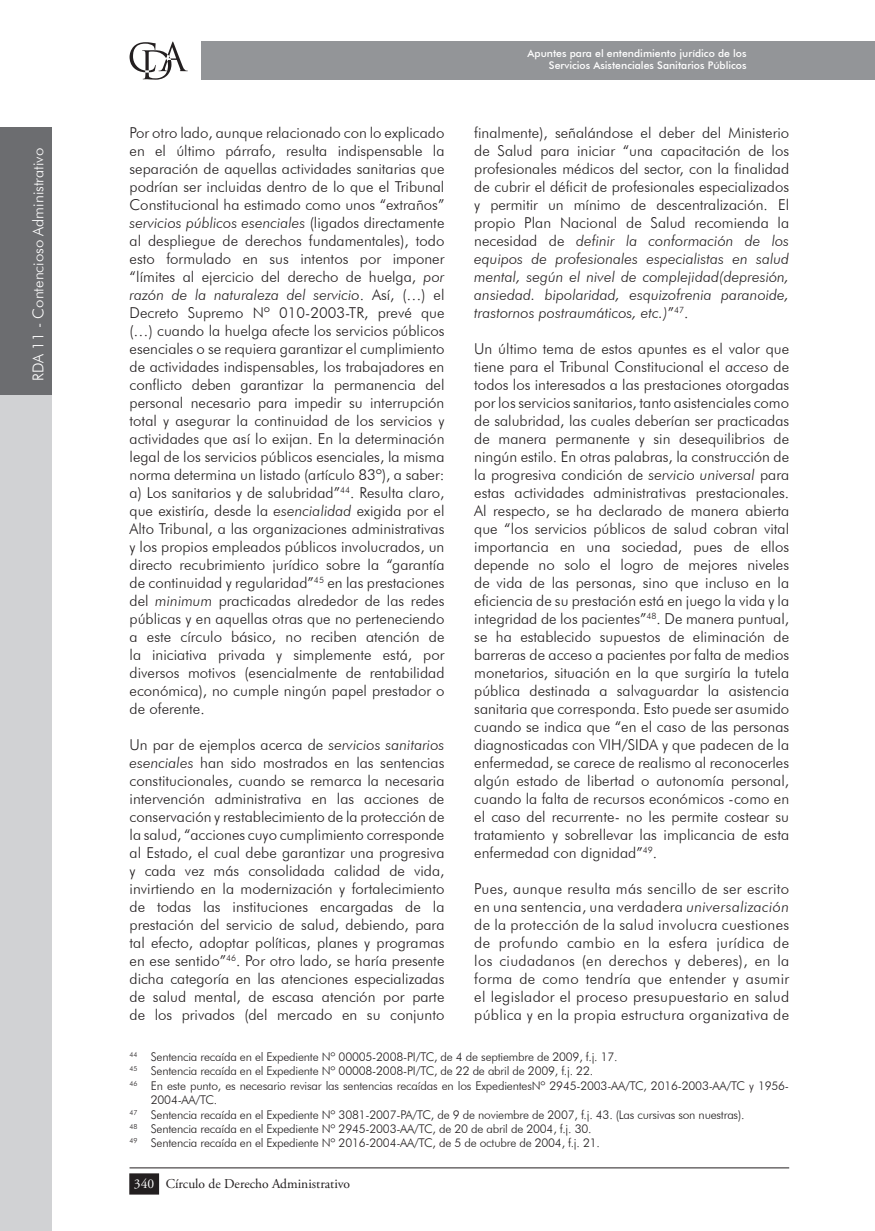
<style>
.page{position:relative;width:875px;height:1231px;background:#fff}
.page>*{position:absolute;margin:0;border:0;box-sizing:border-box;transform-origin:0 0}
.t1{font:300 15px/18px "Futura BT";color:#231f20;text-align:justify}
.t2{font:300 15px "Futura BT";color:#fff}
.t3{font:13.5px "Adobe Garamond Pro";color:#231f20}
.t4{font:300 12px "Futura BT";letter-spacing:-.015em;color:#231f20}
.t5{font:500 10.5px/12.6px "Futura BT";color:#fff;text-align:right}
.s1{font-style:italic}
.s2{color:#fff}
</style>
<div class="page">
<hr style="left:874px;top:41px;width:1px;height:39px;background:#939598">
<div style="left:201px;top:41px;width:673px;height:39px;background:#939598"></div>
<svg style="left:129px;top:42px;width:59px;height:38px"></svg>
<hr style="left:129px;top:1167px;width:660px;height:1px;background:#231f20">
<div style="left:130px;top:1174px;width:28px;height:20px;background:#231f20"></div>
<div style="left:129px;top:1173px;width:30px;height:21px;border:2px solid #231f20"></div>
<div style="left:0;top:386px;width:52px;height:845px;background:#d1d2d4"></div>
<div style="left:0;top:127px;width:52px;height:267px;background:#6c6d70"></div>
<p class="t2" style="left:29px;top:381px;width:235px;rotate:-90deg">RDA 11 - Contencioso Administrativo</p>
<p class="t5" style="left:527px;top:47px;width:220px">Apuntes para el entendimiento jurídico de los<br>Servicios Asistenciales Sanitarios Públicos</p>
<p class="t1" style="left:474px;top:123px;width:316px">finalmente), señalándose el deber del Ministerio de Salud para iniciar “una capacitación de los profesionales médicos del sector, con la finalidad de cubrir el déficit de profesionales especializados y permitir un mínimo de descentralización. El propio Plan Nacional de Salud recomienda la necesidad de <span class="s1">definir la conformación de los equipos de profesionales especialistas en salud mental, según el nivel de complejidad(depresión, ansiedad. bipolaridad, esquizofrenia paranoide, trastornos postraumáticos, etc.)</span>”<sup>47</sup>.</p>
<p class="t1" style="left:474px;top:339px;width:316px">Un último tema de estos apuntes es el valor que tiene para el Tribunal Constitucional el <span class="s1">acceso</span> de todos los interesados a las prestaciones otorgadas por los servicios sanitarios, tanto asistenciales como de salubridad, las cuales deberían ser practicadas de manera permanente y sin desequilibrios de ningún estilo. En otras palabras, la construcción de la progresiva condición de <span class="s1">servicio universal</span> para estas actividades administrativas prestacionales.<br>Al respecto, se ha declarado de manera abierta que “los servicios públicos de salud cobran vital importancia en una sociedad, pues de ellos depende no solo el logro de mejores niveles de vida de las personas, sino que incluso en la eficiencia de su prestación está en juego la vida y la integridad de los pacientes”<sup>48</sup>. De manera puntual, se ha establecido supuestos de eliminación de barreras de acceso a pacientes por falta de medios monetarios, situación en la que surgiría la tutela pública destinada a salvaguardar la asistencia sanitaria que corresponda. Esto puede ser asumido cuando se indica que “en el caso de las personas diagnosticadas con VIH/SIDA y que padecen de la enfermedad, se carece de realismo al reconocerles algún estado de libertad o autonomía personal, cuando la falta de recursos económicos -como en el caso del recurrente- no les permite costear su tratamiento y sobrellevar las implicancia de esta enfermedad con dignidad”<sup>49</sup>.</p>
<p class="t1" style="left:474px;top:879px;width:316px">Pues, aunque resulta más sencillo de ser escrito en una sentencia, una verdadera <span class="s1">universalización </span>de la protección de la salud involucra cuestiones de profundo cambio en la esfera jurídica de los ciudadanos (en derechos y deberes), en la forma de como tendría que entender y asumir el legislador el proceso presupuestario en salud pública y en la propia estructura organizativa de</p>
<p class="t4" style="left:129px;top:1049px;width:489px"><sup>44</sup> Sentencia recaída en el Expediente Nº 00005-2008-PI/TC, de 4 de septiembre de 2009, f.j. 17.</p>
<p class="t4" style="left:129px;top:1064px;width:465px"><sup>45</sup> Sentencia recaída en el Expediente Nº 00008-2008-PI/TC, de 22 de abril de 2009, f.j. 22.</p>
<p class="t4" style="left:129px;top:1078px;width:660px"><sup>46</sup> En este punto, es necesario revisar las sentencias recaídas en los ExpedientesNº 2945-2003-AA/TC, 2016-2003-AA/TC y 1956-</p>
<p class="t4" style="left:151px;top:1092px;width:68px">2004-AA/TC.</p>
<p class="t4" style="left:129px;top:1107px;width:616px"><sup>47</sup> Sentencia recaída en el Expediente Nº 3081-2007-PA/TC, de 9 de noviembre de 2007, f.j. 43. (Las cursivas son nuestras).</p>
<p class="t4" style="left:129px;top:1121px;width:463px"><sup>48</sup> Sentencia recaída en el Expediente Nº 2945-2003-AA/TC, de 20 de abril de 2004, f.j. 30.</p>
<p class="t4" style="left:129px;top:1136px;width:472px"><sup>49</sup> Sentencia recaída en el Expediente Nº 2016-2004-AA/TC, de 5 de octubre de 2004, f.j. 21.</p>
<p class="t1" style="left:129px;top:123px;width:316px">Por otro lado, aunque relacionado con lo explicado en el último párrafo, resulta indispensable la separación de aquellas actividades sanitarias que podrían ser incluidas dentro de lo que el Tribunal Constitucional ha estimado como unos “extraños” <span class="s1">servicios públicos esenciales</span> (ligados directamente al despliegue de derechos fundamentales), todo esto formulado en sus intentos por imponer “límites al ejercicio del derecho de huelga, <span class="s1">por razón de la naturaleza del servicio</span>. Así, (…) el Decreto Supremo Nº 010-2003-TR, prevé que (…) cuando la huelga afecte los servicios públicos esenciales o se requiera garantizar el cumplimiento de actividades indispensables, los trabajadores en conflicto deben garantizar la permanencia del personal necesario para impedir su interrupción total y asegurar la continuidad de los servicios y actividades que así lo exijan. En la determinación legal de los servicios públicos esenciales, la misma norma determina un listado (artículo 83º), a saber: a) Los sanitarios y de salubridad”<sup>44</sup>. Resulta claro, que existiría, desde la <span class="s1">esencialidad</span> exigida por el Alto Tribunal, a las organizaciones administrativas y los propios empleados públicos involucrados, un directo recubrimiento jurídico sobre la “garantía de continuidad y regularidad”<sup>45</sup> en las prestaciones del <span class="s1">minimum</span> practicadas alrededor de las redes públicas y en aquellas otras que no perteneciendo a este círculo básico, no reciben atención de la iniciativa privada y simplemente está, por diversos motivos (esencialmente de rentabilidad económica), no cumple ningún papel prestador o de oferente.</p>
<p class="t1" style="left:129px;top:735px;width:316px">Un par de ejemplos acerca de <span class="s1">servicios sanitarios esenciales</span> han sido mostrados en las sentencias constitucionales, cuando se remarca la necesaria intervención administrativa en las acciones de conservación y restablecimiento de la protección de la salud, “acciones cuyo cumplimiento corresponde al Estado, el cual debe garantizar una progresiva y cada vez más consolidada calidad de vida, invirtiendo en la modernización y fortalecimiento de todas las instituciones encargadas de la prestación del servicio de salud, debiendo, para tal efecto, adoptar políticas, planes y programas en ese sentido”<sup>46</sup>. Por otro lado, se haría presente dicha categoría en las atenciones especializadas de salud mental, de escasa atención por parte de los privados (del mercado en su conjunto</p>
<p class="t3" style="left:134px;top:1175px;width:218px"><span class="s2">340</span> Círculo de Derecho Administrativo</p>
</div>
